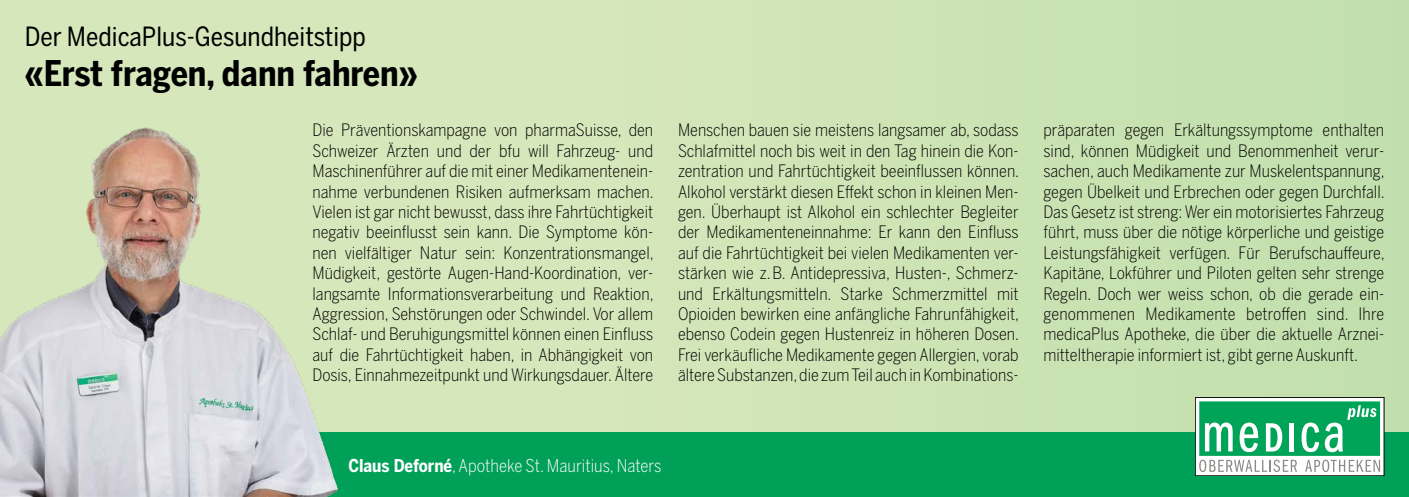
<style>
.page{position:relative;width:1409px;height:497px;background:#fff}
.page>*{position:absolute;margin:0;border:0;box-sizing:border-box;transform-origin:0 0}
.t1{font:700 35px "Benton Sans Cond";color:#000}
.t2{font:26.25px "Benton Sans Cond";color:#000}
.t3{font:300 17.5px "Benton Sans Cond";color:#fff}
.t4{font:300 16.97px/20.3px "Benton Sans Cond";color:#000;text-align:justify}
.s1{font-weight:700}
</style>
<div class="page">
<div style="left:0;top:0;width:1409px;height:444px;background:linear-gradient(to right,#dae9be,#c4e0af)"></div>
<div style="left:0;top:432px;width:1409px;height:64px;background:#00a058"></div>
<svg style="left:1197px;top:399px;width:185px;height:74px"></svg>
<div style="left:1195px;top:397px;width:189px;height:78px;border:1px solid #000"></div>
<svg style="left:1199px;top:401px;width:181px;height:70px"></svg>
<img style="left:0;top:119px;width:363px;height:377px">
<h2 class="t2" style="left:25px;top:21px;width:343px">Der MedicaPlus-Gesundheitstipp</h2>
<h1 class="t1" style="left:25px;top:53px;width:394px">«Erst fragen, dann fahren»</h1>
<p class="t4" style="left:313px;top:120px;width:343px">Die Präventionskampagne von pharmaSuisse, den Schweizer Ärzten und der bfu will Fahrzeug- und Maschinenführer auf die mit einer Medikamentenein&shy;nahme verbundenen Risiken aufmerksam machen.<br>Vielen ist gar nicht bewusst, dass ihre Fahrtüchtigkeit negativ beeinflusst sein kann. Die Symptome kön&shy;nen vielfältiger Natur sein: Konzentrationsmangel, Müdigkeit, gestörte Augen-Hand-Koordination, ver&shy;langsamte Informationsverarbeitung und Reaktion, Aggression, Sehstörungen oder Schwindel. Vor allem Schlaf- und Beruhigungsmittel können einen Einfluss auf die Fahrtüchtigkeit haben, in Abhängigkeit von Dosis, Einnahmezeitpunkt und Wirkungsdauer. Ältere</p>
<p class="t4" style="left:678px;top:120px;width:343px">Menschen bauen sie meistens langsamer ab, sodass Schlafmittel noch bis weit in den Tag hinein die Kon&shy;zentration und Fahrtüchtigkeit beeinflussen können.<br>Alkohol verstärkt diesen Effekt schon in kleinen Men&shy;gen. Überhaupt ist Alkohol ein schlechter Begleiter der Medikamenteneinnahme: Er kann den Einfluss auf die Fahrtüchtigkeit bei vielen Medikamenten ver&shy;stärken wie z.B. Antidepressiva, Husten-, Schmerz&shy;und Erkältungsmitteln. Starke Schmerzmittel mit Opioiden bewirken eine anfängliche Fahrunfähigkeit, ebenso Codein gegen Hustenreiz in höheren Dosen.<br>Frei verkäufliche Medikamente gegen Allergien, vorab ältere Substanzen, die zum Teil auch in Kombinations-</p>
<p class="t4" style="left:1043px;top:120px;width:343px;text-align:left">präparaten gegen Erkältungssymptome enthalten sind, können Müdigkeit und Benommenheit verur&shy;sachen, auch Medikamente zur Muskelentspannung, gegen Übelkeit und Erbrechen oder gegen Durchfall.<br>Das Gesetz ist streng: Wer ein motorisiertes Fahrzeug führt, muss über die nötige körperliche und geistige Leistungsfähigkeit verfügen. Für Berufschauffeure, Kapitäne, Lokführer und Piloten gelten sehr strenge Regeln. Doch wer weiss schon, ob die gerade ein&shy;genommenen Medikamente betroffen sind. Ihre medicaPlus Apotheke, die über die aktuelle Arznei&shy;mitteltherapie informiert ist, gibt gerne Auskunft.</p>
<p class="t3" style="left:348px;top:454px;width:314px"><span class="s1">Claus Deforné</span>, Apotheke St. Mauritius, Naters</p>
</div>
